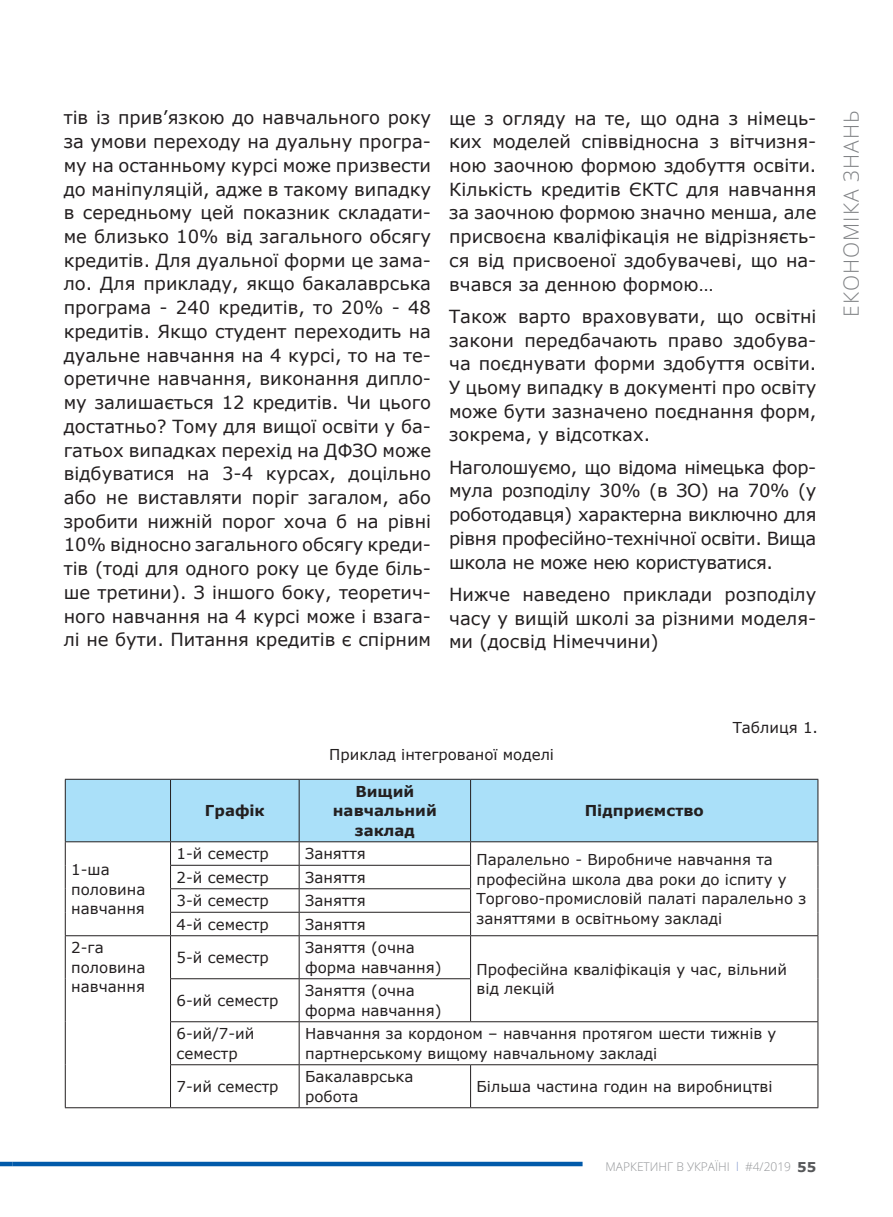
<style>
.page{position:relative;width:893px;height:1217px;background:#fff}
.page>*{position:absolute;margin:0;border:0;box-sizing:border-box;transform-origin:0 0}
.t1{font:300 21px "Open Sans";letter-spacing:.05em;color:#808285}
.t2{font:18px/23.7px "Verdana";color:#231f20;text-align:justify}
.t3{font:15px/19.5px "Verdana";color:#231f20}
.t4{font:700 15px/19.5px "Verdana";color:#231f20;text-align:center}
.t5{font:300 12px "Open Sans";color:#939598}
.s1{color:#8197cd}
.s2{font-family:"Verdana";font-weight:700;font-size:13.5px;color:#57585a}
</style>
<div class="page">
<svg style="left:0;top:1161px;width:13px;height:4px"></svg>
<svg style="left:13px;top:1161px;width:570px;height:4px;background:#3179ba"></svg>
<div style="left:66px;top:779px;width:752px;height:62px;background:#aae0f9"></div>
<hr style="left:65px;top:778px;width:106px;height:1px;background:#231f20">
<hr style="left:65px;top:779px;width:1px;height:62px;background:#231f20">
<hr style="left:171px;top:778px;width:128px;height:1px;background:#231f20">
<hr style="left:170px;top:779px;width:1px;height:62px;background:#231f20">
<hr style="left:299px;top:778px;width:172px;height:1px;background:#231f20">
<hr style="left:299px;top:779px;width:1px;height:62px;background:#231f20">
<hr style="left:471px;top:778px;width:347px;height:1px;background:#231f20">
<hr style="left:470px;top:779px;width:1px;height:62px;background:#231f20">
<hr style="left:818px;top:779px;width:1px;height:62px;background:#231f20">
<hr style="left:65px;top:841px;width:106px;height:1px;background:#231f20">
<hr style="left:171px;top:841px;width:128px;height:1px;background:#231f20">
<hr style="left:299px;top:841px;width:172px;height:1px;background:#231f20">
<hr style="left:471px;top:841px;width:347px;height:1px;background:#231f20">
<hr style="left:170px;top:864px;width:129px;height:1px;background:#231f20">
<hr style="left:299px;top:864px;width:172px;height:1px;background:#231f20">
<hr style="left:170px;top:888px;width:129px;height:1px;background:#231f20">
<hr style="left:299px;top:888px;width:172px;height:1px;background:#231f20">
<svg style="left:65px;top:842px;width:1px;height:93px"></svg>
<hr style="left:170px;top:911px;width:129px;height:1px;background:#231f20">
<svg style="left:170px;top:842px;width:1px;height:93px"></svg>
<hr style="left:299px;top:911px;width:172px;height:1px;background:#231f20">
<svg style="left:299px;top:842px;width:1px;height:93px"></svg>
<svg style="left:470px;top:842px;width:1px;height:93px"></svg>
<svg style="left:818px;top:842px;width:1px;height:93px"></svg>
<hr style="left:65px;top:935px;width:106px;height:1px;background:#231f20">
<hr style="left:65px;top:935px;width:1px;height:43px;background:#231f20">
<hr style="left:171px;top:935px;width:128px;height:1px;background:#231f20">
<hr style="left:170px;top:935px;width:1px;height:43px;background:#231f20">
<hr style="left:299px;top:935px;width:172px;height:1px;background:#231f20">
<hr style="left:299px;top:935px;width:1px;height:43px;background:#231f20">
<hr style="left:471px;top:935px;width:347px;height:1px;background:#231f20">
<hr style="left:470px;top:935px;width:1px;height:43px;background:#231f20">
<hr style="left:818px;top:935px;width:1px;height:43px;background:#231f20">
<hr style="left:65px;top:978px;width:1px;height:43px;background:#231f20">
<hr style="left:170px;top:978px;width:1px;height:43px;background:#231f20">
<hr style="left:299px;top:978px;width:1px;height:43px;background:#231f20">
<hr style="left:470px;top:978px;width:1px;height:43px;background:#231f20">
<hr style="left:818px;top:978px;width:1px;height:43px;background:#231f20">
<hr style="left:65px;top:1021px;width:1px;height:43px;background:#231f20">
<hr style="left:170px;top:1021px;width:1px;height:43px;background:#231f20">
<hr style="left:299px;top:1021px;width:1px;height:43px;background:#231f20">
<hr style="left:818px;top:1021px;width:1px;height:43px;background:#231f20">
<hr style="left:65px;top:1064px;width:1px;height:43px;background:#231f20">
<hr style="left:170px;top:1064px;width:1px;height:43px;background:#231f20">
<hr style="left:299px;top:1064px;width:1px;height:43px;background:#231f20">
<hr style="left:470px;top:1064px;width:1px;height:43px;background:#231f20">
<hr style="left:818px;top:1064px;width:1px;height:43px;background:#231f20">
<hr style="left:170px;top:978px;width:129px;height:1px;background:#231f20">
<hr style="left:299px;top:978px;width:172px;height:1px;background:#231f20">
<hr style="left:170px;top:1021px;width:129px;height:1px;background:#231f20">
<hr style="left:299px;top:1021px;width:172px;height:1px;background:#231f20">
<hr style="left:471px;top:1021px;width:347px;height:1px;background:#231f20">
<hr style="left:170px;top:1064px;width:129px;height:1px;background:#231f20">
<hr style="left:299px;top:1064px;width:172px;height:1px;background:#231f20">
<hr style="left:471px;top:1064px;width:347px;height:1px;background:#231f20">
<hr style="left:65px;top:1107px;width:106px;height:1px;background:#231f20">
<hr style="left:171px;top:1107px;width:128px;height:1px;background:#231f20">
<hr style="left:299px;top:1107px;width:172px;height:1px;background:#231f20">
<hr style="left:471px;top:1107px;width:347px;height:1px;background:#231f20">
<p class="t2" style="left:64px;top:105px;width:369px">тів із прив’язкою до навчального року за умови переходу на дуальну програ&shy;му на останньому курсі може призвести до маніпуляцій, адже в такому випадку в середньому цей показник складати&shy;ме близько 10% від загального обсягу кредитів. Для дуальної форми це зама&shy;ло. Для прикладу, якщо бакалаврська програма - 240 кредитів, то 20% - 48 кредитів. Якщо студент переходить на дуальне навчання на 4 курсі, то на те&shy;оретичне навчання, виконання дипло&shy;му залишається 12 кредитів. Чи цього достатньо? Тому для вищої освіти у ба&shy;гатьох випадках перехід на ДФЗО може відбуватися на 3-4 курсах, доцільно або не виставляти поріг загалом, або зробити нижній порог хоча б на рівні 10% відносно загального обсягу креди&shy;тів (тоді для одного року це буде біль&shy;ше третини). З іншого боку, теоретич&shy;ного навчання на 4 курсі може і взага&shy;лі не бути. Питання кредитів є спірним</p>
<p class="t2" style="left:449px;top:105px;width:369px">ще з огляду на те, що одна з німець&shy;ких моделей співвідносна з вітчизня&shy;ною заочною формою здобуття освіти.<br>Кількість кредитів ЄКТС для навчання за заочною формою значно менша, але присвоєна кваліфікація не відрізняєть&shy;ся від присвоеної здобувачеві, що на&shy;вчався за денною формою…</p>
<p class="t2" style="left:449px;top:304px;width:369px">Також варто враховувати, що освітні закони передбачають право здобува&shy;ча поєднувати форми здобуття освіти.<br>У цьому випадку в документі про освіту може бути зазначено поєднання форм, зокрема, у відсотках.</p>
<p class="t2" style="left:449px;top:454px;width:369px">Наголошуємо, що відома німецька фор&shy;мула розподілу 30% (в ЗО) на 70% (у роботодавця) характерна виключно для рівня професійно-технічної освіти. Вища школа не може нею користуватися.</p>
<p class="t2" style="left:449px;top:581px;width:369px">Н ижче наведено приклади розподілу часу у вищій школі за різними моделя&shy;ми (досвід Н імеччини)</p>
<p class="t1" style="left:837px;top:317px;width:208px;rotate:-90deg">ЕКОНОМІКА ЗНАНЬ</p>
<p class="t3" style="left:71px;top:859px;width:76px">1-ша половина навчання</p>
<p class="t4" style="left:205px;top:800px;width:61px">Графік</p>
<p class="t3" style="left:329px;top:743px;width:226px">Приклад інтегрованої моделі</p>
<p class="t4" style="left:333px;top:780px;width:106px">Вищий навчальний заклад</p>
<p class="t4" style="left:585px;top:800px;width:121px">Підприємство</p>
<p class="t3" style="left:733px;top:717px;width:87px">Таблиця 1.</p>
<p class="t3" style="left:177px;top:843px;width:94px">1-й семестр</p>
<p class="t3" style="left:305px;top:843px;width:62px">Заняття</p>
<p class="t3" style="left:477px;top:849px;width:331px">Паралельно - Виробниче навчання та професійна школа два роки до іспиту у Торгово-промисловій палаті паралельно з заняттями в освітньому закладі</p>
<p class="t3" style="left:177px;top:866px;width:94px">2-й семестр</p>
<p class="t3" style="left:305px;top:866px;width:62px">Заняття</p>
<p class="t3" style="left:177px;top:890px;width:94px">3-й семестр</p>
<p class="t3" style="left:305px;top:890px;width:62px">Заняття</p>
<p class="t3" style="left:177px;top:913px;width:94px">4-й семестр</p>
<p class="t3" style="left:305px;top:913px;width:62px">Заняття</p>
<p class="t3" style="left:71px;top:937px;width:76px">2-га половина навчання</p>
<p class="t3" style="left:177px;top:947px;width:94px">5-й семестр</p>
<p class="t3" style="left:305px;top:937px;width:138px">Заняття (очна форма навчання)</p>
<p class="t3" style="left:477px;top:958px;width:312px">Професійна кваліфікація у час, вільний від лекцій</p>
<p class="t3" style="left:177px;top:990px;width:103px">6-ий семестр</p>
<p class="t3" style="left:305px;top:980px;width:138px">Заняття (очна форма навчання)</p>
<p class="t3" style="left:177px;top:1023px;width:79px">6-ий/7-ий семестр</p>
<p class="t3" style="left:305px;top:1023px;width:473px">Навчання за кордоном – навчання протягом шести тижнів у партнерському вищому навчальному закладі</p>
<p class="t3" style="left:177px;top:1075px;width:103px">7-ий семестр</p>
<p class="t3" style="left:305px;top:1066px;width:110px">Бакалаврська робота</p>
<p class="t3" style="left:477px;top:1075px;width:297px">Більша частина годин на виробництві</p>
<p class="t5" style="left:606px;top:1157px;width:212px">МАРКЕТИНГ В УКРАЇНІ <span class="s1">l</span> #4/2019 <span class="s2">55</span></p>
</div>
